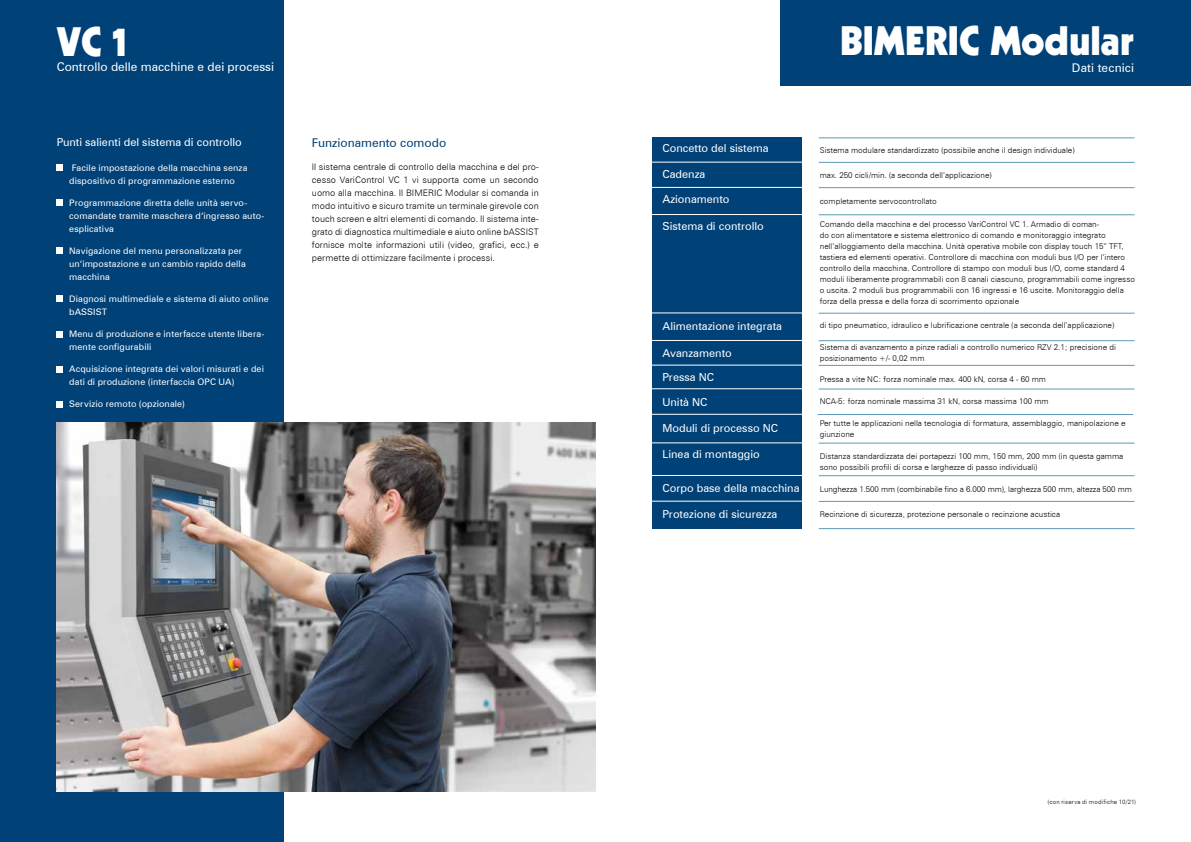
<style>
.page{position:relative;width:1191px;height:842px;background:#fff}
.page>*{position:absolute;margin:0;border:0;box-sizing:border-box;transform-origin:0 0}
.t1{font:900 40px "Kabel";color:#fff}
.t2{font:12px "Zurich BT";color:#fff}
.t3{font:12px "Zurich BT";color:#004177}
.t4{font:11px/23.6px "Zurich BT";color:#fff}
.t5{font:9px/13px "Zurich BT";letter-spacing:.015em;color:#fff}
.t6{font:300 9px/13px "Zurich BT";letter-spacing:.005em;color:#000;text-align:justify}
.t7{font:300 8px/11px "Zurich BT";color:#000}
.t8{font:300 6px "Zurich BT";letter-spacing:.03em;color:#000}
</style>
<div class="page">
<div style="left:0;top:0;width:283px;height:842px;background:#004177"></div>
<div style="left:780px;top:0;width:411px;height:85px;background:#004177"></div>
<div style="left:652px;top:138px;width:149px;height:391px;background:#004177"></div>
<hr style="left:649px;top:162px;width:158px;height:1px;background:#fff">
<hr style="left:649px;top:187px;width:158px;height:1px;background:#fff">
<hr style="left:649px;top:214px;width:158px;height:1px;background:#fff">
<hr style="left:649px;top:313px;width:158px;height:1px;background:#fff">
<hr style="left:649px;top:340px;width:158px;height:1px;background:#fff">
<hr style="left:649px;top:365px;width:158px;height:1px;background:#fff">
<hr style="left:649px;top:388px;width:158px;height:1px;background:#fff">
<hr style="left:648px;top:414px;width:157px;height:1px;background:#fff">
<hr style="left:649px;top:442px;width:158px;height:1px;background:#fff">
<hr style="left:649px;top:475px;width:158px;height:1px;background:#fff">
<hr style="left:649px;top:501px;width:158px;height:1px;background:#fff">
<hr style="left:818px;top:162px;width:316px;height:1px;background:#5e9bb4">
<hr style="left:818px;top:137px;width:316px;height:1px;background:#5e9bb4">
<hr style="left:818px;top:187px;width:316px;height:1px;background:#5e9bb4">
<hr style="left:818px;top:214px;width:316px;height:1px;background:#5e9bb4">
<hr style="left:818px;top:313px;width:316px;height:1px;background:#5e9bb4">
<hr style="left:818px;top:340px;width:316px;height:1px;background:#5e9bb4">
<hr style="left:818px;top:365px;width:316px;height:1px;background:#5e9bb4">
<hr style="left:818px;top:389px;width:316px;height:1px;background:#5e9bb4">
<hr style="left:817px;top:414px;width:316px;height:1px;background:#5e9bb4">
<hr style="left:818px;top:443px;width:316px;height:1px;background:#5e9bb4">
<hr style="left:818px;top:475px;width:316px;height:1px;background:#5e9bb4">
<hr style="left:818px;top:501px;width:316px;height:1px;background:#5e9bb4">
<hr style="left:818px;top:528px;width:316px;height:1px;background:#5e9bb4">
<div style="left:57px;top:164px;width:6px;height:7px;background:#fff"></div>
<svg style="left:57px;top:200px;width:6px;height:6px"></svg>
<div style="left:57px;top:247px;width:6px;height:7px;background:#fff"></div>
<svg style="left:57px;top:295px;width:6px;height:6px"></svg>
<svg style="left:57px;top:331px;width:6px;height:6px"></svg>
<svg style="left:57px;top:367px;width:6px;height:6px"></svg>
<svg style="left:57px;top:401px;width:6px;height:6px"></svg>
<img style="left:57px;top:423px;width:538px;height:369px">
<h1 class="t1" style="left:57px;top:17px;width:71px">VC 1</h1>
<h2 class="t2" style="left:57px;top:60px;width:219px">Controllo delle macchine e dei processi</h2>
<h3 class="t4" style="left:57px;top:130px;width:187px">Punti salienti del sistema di controllo</h3>
<p class="t5" style="left:69px;top:161px;width:180px">Facile impostazione della macchina senza dispositivo di programmazione esterno</p>
<p class="t5" style="left:69px;top:196px;width:197px">Programmazione diretta delle unità servo&shy;comandate tramite maschera d‘ingresso auto&shy;esplicativa</p>
<p class="t5" style="left:69px;top:244px;width:178px">Navigazione del menu personalizzata per un‘impostazione e un cambio rapido della macchina</p>
<p class="t5" style="left:69px;top:292px;width:201px">Diagnosi multimediale e sistema di aiuto online bASSIST</p>
<p class="t5" style="left:69px;top:327px;width:197px">Menu di produzione e interfacce utente libera&shy;mente configurabili</p>
<p class="t5" style="left:69px;top:362px;width:196px">Acquisizione integrata dei valori misurati e dei dati di produzione (interfaccia OPC UA)</p>
<p class="t5" style="left:69px;top:397px;width:117px">Servizio remoto (opzionale)</p>
<h2 class="t3" style="left:312px;top:135px;width:136px">Funzionamento comodo</h2>
<p class="t6" style="left:312px;top:160px;width:228px">Il sistema centrale di controllo della macchina e del pro&shy;cesso VariControl VC 1 vi supporta come un secondo uomo alla macchina. Il BIMERIC Modular si comanda in modo intuitivo e sicuro tramite un terminale girevole con touch screen e altri elementi di comando. Il sistema inte&shy;grato di diagnostica multimediale e aiuto online bASSIST fornisce molte informazioni utili (video, grafici, ecc.) e permette di ottimizzare facilmente i processi.</p>
<h1 class="t1" style="left:839px;top:15px;width:296px">BIMERIC Modular</h1>
<h2 class="t2" style="left:1072px;top:60px;width:64px">Dati tecnici</h2>
<h3 class="t4" style="left:662px;top:136px;width:108px">Concetto del sistema</h3>
<h3 class="t4" style="left:662px;top:162px;width:44px">Cadenza</h3>
<h3 class="t4" style="left:662px;top:187px;width:69px">Azionamento</h3>
<h3 class="t4" style="left:662px;top:214px;width:103px">Sistema di controllo</h3>
<h3 class="t4" style="left:662px;top:314px;width:121px">Alimentazione integrata</h3>
<h3 class="t4" style="left:662px;top:341px;width:71px">Avanzamento<br>Pressa NC</h3>
<h3 class="t4" style="left:662px;top:390px;width:46px">Unità NC</h3>
<h3 class="t4" style="left:662px;top:416px;width:117px">Moduli di processo NC</h3>
<h3 class="t4" style="left:662px;top:442px;width:99px">Linea di montaggio</h3>
<h3 class="t4" style="left:662px;top:476px;width:139px">Corpo base della macchina</h3>
<h3 class="t4" style="left:662px;top:503px;width:116px">Protezione di sicurezza</h3>
<p class="t7" style="left:820px;top:144px;width:256px">Sistema modulare standardizzato (possibile anche il design individuale)</p>
<p class="t7" style="left:820px;top:169px;width:173px">max. 250 cicli/min. (a seconda dell‘applicazione)</p>
<p class="t7" style="left:820px;top:195px;width:118px">completamente servocontrollato</p>
<p class="t7" style="left:820px;top:218px;width:317px">Comando della macchina e del processo VariControl VC 1. Armadio di coman-<br>do con alimentatore e sistema elettronico di comando e monitoraggio integrato nell‘alloggiamento della macchina. Unità operativa mobile con display touch 15“ TFT, tastiera ed elementi operativi. Controllore di macchina con moduli bus I/O per l‘intero controllo della macchina. Controllore di stampo con moduli bus I/O, come standard 4 moduli liberamente programmabili con 8 canali ciascuno, programmabili come ingresso o uscita. 2 moduli bus programmabili con 16 ingressi e 16 uscite. Monitoraggio della forza della pressa e della forza di scorrimento opzionale</p>
<p class="t7" style="left:820px;top:319px;width:296px">di tipo pneumatico, idraulico e lubrificazione centrale (a seconda dell’applicazione)</p>
<p class="t7" style="left:820px;top:341px;width:298px">Sistema di avanzamento a pinze radiali a controllo numerico RZV 2.1; precisione di posizionamento +/- 0,02 mm</p>
<p class="t7" style="left:820px;top:373px;width:228px">Pressa a vite NC: forza nominale max. 400 kN, corsa 4 - 60 mm</p>
<p class="t7" style="left:820px;top:395px;width:230px">NCA-5: forza nominale massima 31 kN, corsa massima 100 mm</p>
<p class="t7" style="left:820px;top:417px;width:307px">Per tutte le applicazioni nella tecnologia di formatura, assemblaggio, manipolazione e giunzione</p>
<p class="t7" style="left:820px;top:450px;width:305px">Distanza standardizzata dei portapezzi 100 mm, 150 mm, 200 mm (in questa gamma sono possibili profili di corsa e larghezze di passo individuali)</p>
<p class="t7" style="left:820px;top:483px;width:314px">Lunghezza 1.500 mm (combinabile fino a 6.000 mm), larghezza 500 mm, altezza 500 mm</p>
<p class="t7" style="left:820px;top:508px;width:242px">Recinzione di sicurezza, protezione personale o recinzione acustica</p>
<p class="t8" style="left:1047px;top:798px;width:90px">(con riserva di modifiche 10/21)</p>
</div>
